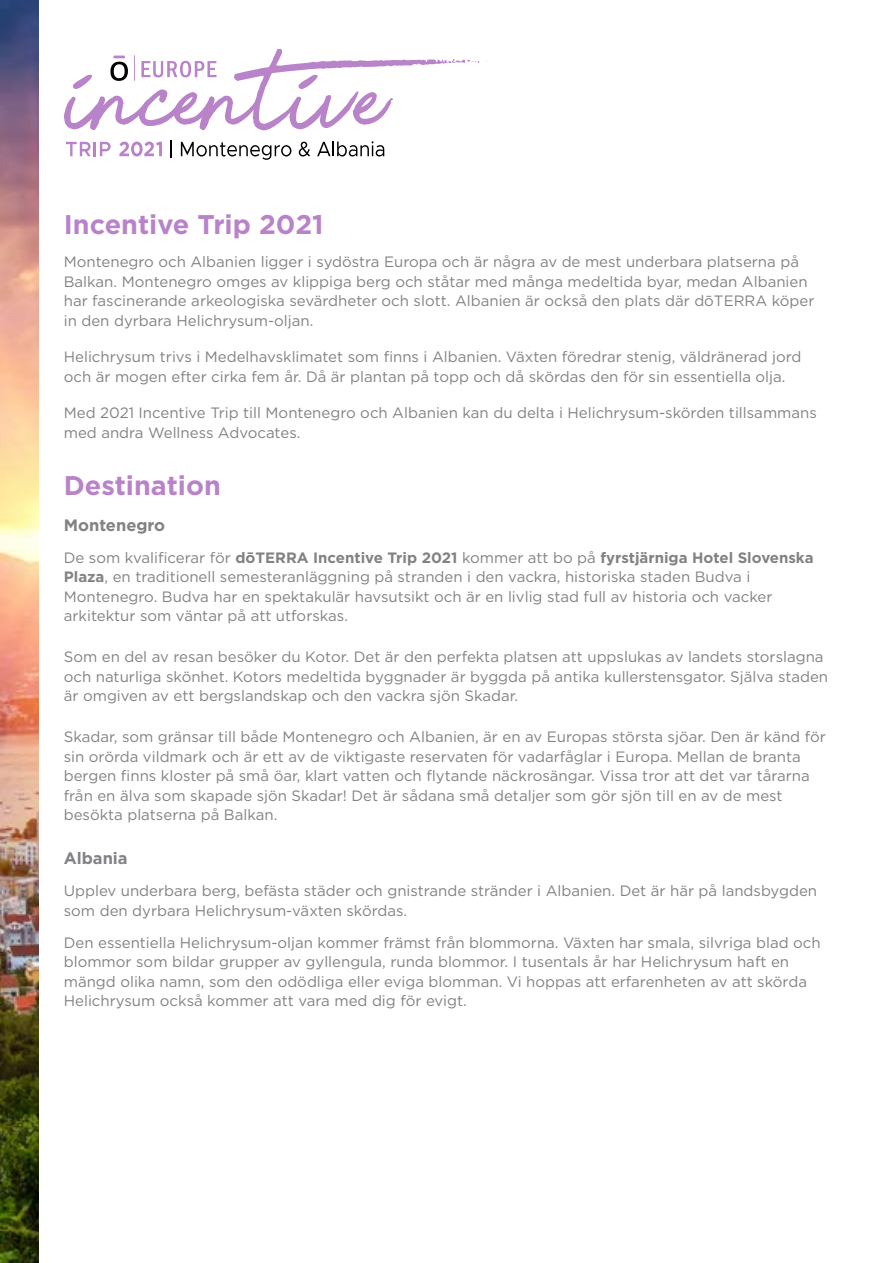
<style>
.page{position:relative;width:893px;height:1263px;background:#fff}
.page>*{position:absolute;margin:0;border:0;box-sizing:border-box;transform-origin:0 0}
.t1{font:700 27px "Gotham";color:#b983ca}
.t2{font:700 16.5px "Gotham";color:#808285}
.t3{font:15px/19.5px "Gotham";color:#808285}
.s1{font-weight:700}
</style>
<div class="page">
<img style="left:0;top:0;width:38px;height:1263px">
<svg style="left:64px;top:49px;width:423px;height:81px"></svg>
<svg style="left:66px;top:142px;width:45px;height:14px"></svg>
<svg style="left:170px;top:141px;width:1px;height:17px"></svg>
<svg style="left:181px;top:142px;width:110px;height:18px"></svg>
<svg style="left:299px;top:142px;width:11px;height:14px"></svg>
<svg style="left:317px;top:141px;width:67px;height:15px"></svg>
<svg style="left:119px;top:142px;width:43px;height:14px"></svg>
<h1 class="t1" style="left:64px;top:207px;width:261px">Incentive Trip 2021</h1>
<p class="t3" style="left:64px;top:252px;width:752px">Montenegro och Albanien ligger i sydöstra Europa och är några av de mest underbara platserna på Balkan. Montenegro omges av klippiga berg och ståtar med många medeltida byar, medan Albanien har fascinerande arkeologiska sevärdheter och slott. Albanien är också den plats där dōTERRA köper in den dyrbara Helichrysum-oljan.</p>
<p class="t3" style="left:64px;top:347px;width:739px">Helichrysum trivs i Medelhavsklimatet som finns i Albanien. Växten föredrar stenig, väldränerad jord och är mogen efter cirka fem år. Då är plantan på topp och då skördas den för sin essentiella olja.</p>
<p class="t3" style="left:64px;top:403px;width:755px">Med 2021 Incentive Trip till Montenegro och Albanien kan du delta i Helichrysum-skörden tillsammans med andra Wellness Advocates.</p>
<h1 class="t1" style="left:64px;top:468px;width:159px">Destination</h1>
<p class="t2" style="left:64px;top:514px;width:103px">Montenegro</p>
<p class="t3" style="left:64px;top:548px;width:751px">De som kvalificerar för <span class="s1">dōTERRA Incentive Trip 2021</span> kommer att bo på <span class="s1">fyrstjärniga Hotel Slovenska Plaza</span>, en traditionell semesteranläggning på stranden i den vackra, historiska staden Budva i Montenegro. Budva har en spektakulär havsutsikt och är en livlig stad full av historia och vacker arkitektur som väntar på att utforskas.</p>
<p class="t3" style="left:64px;top:647px;width:766px">Som en del av resan besöker du Kotor. Det är den perfekta platsen att uppslukas av landets storslagna och naturliga skönhet. Kotors medeltida byggnader är byggda på antika kullerstensgator. Själva staden är omgiven av ett bergslandskap och den vackra sjön Skadar.</p>
<p class="t3" style="left:64px;top:727px;width:764px">Skadar, som gränsar till både Montenegro och Albanien, är en av Europas största sjöar. Den är känd för sin orörda vildmark och är ett av de viktigaste reservaten för vadarfåglar i Europa. Mellan de branta bergen finns kloster på små öar, klart vatten och flytande näckrosängar. Vissa tror att det var tårarna från en älva som skapade sjön Skadar! Det är sådana små detaljer som gör sjön till en av de mest besökta platserna på Balkan.</p>
<p class="t2" style="left:64px;top:847px;width:65px">Albania</p>
<p class="t3" style="left:64px;top:881px;width:755px">Upplev underbara berg, befästa städer och gnistrande stränder i Albanien. Det är här på landsbygden som den dyrbara Helichrysum-växten skördas.</p>
<p class="t3" style="left:64px;top:932px;width:758px">Den essentiella Helichrysum-oljan kommer främst från blommorna. Växten har smala, silvriga blad och blommor som bildar grupper av gyllengula, runda blommor. I tusentals år har Helichrysum haft en mängd olika namn, som den odödliga eller eviga blomman. Vi hoppas att erfarenheten av att skörda Helichrysum också kommer att vara med dig för evigt.</p>
</div>
